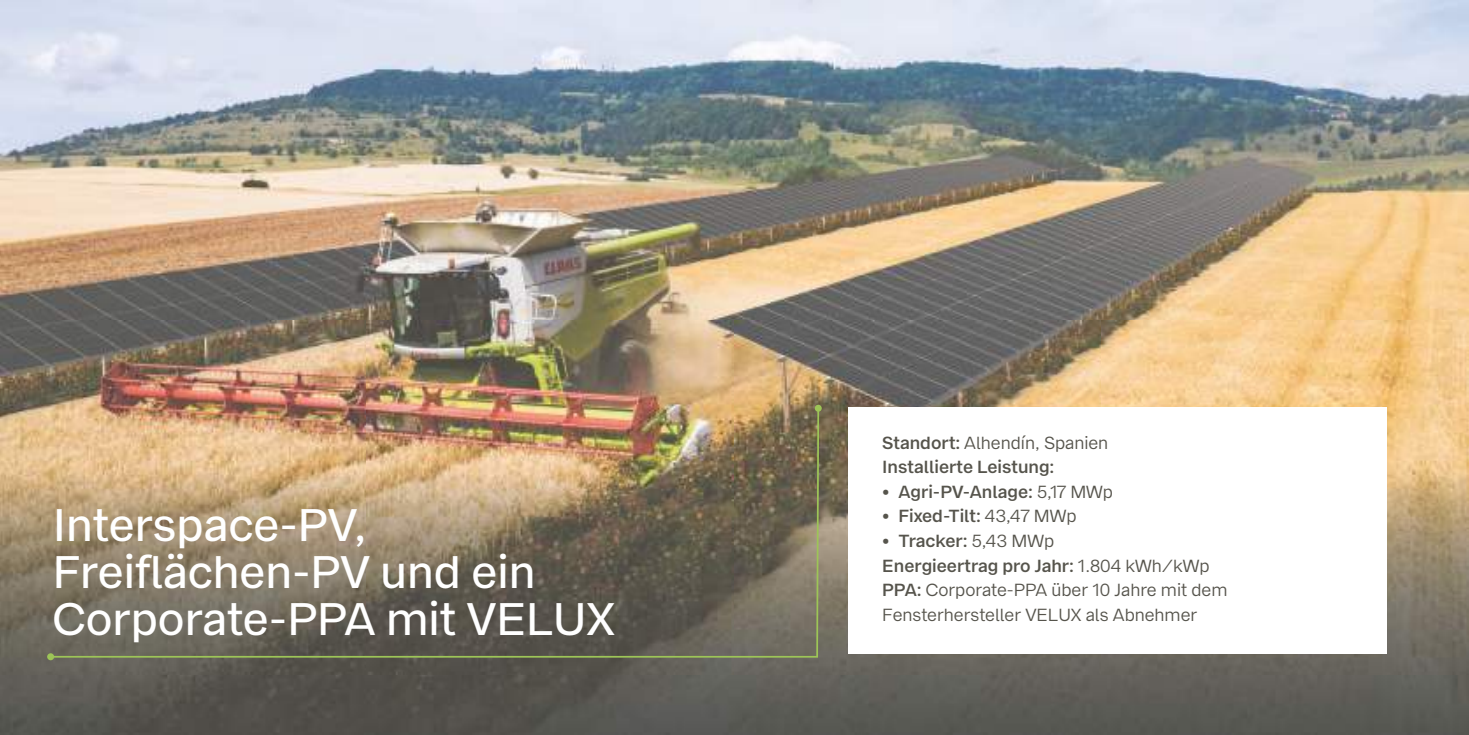
<style>
.page{position:relative;width:1469px;height:735px;background:#fff}
.page>*{position:absolute;margin:0;border:0;box-sizing:border-box;transform-origin:0 0}
.t1{font:500 45.5px/47.2px "Bay Wa Sans";color:#fff}
.t2{font:17.5px/24.5px "Bay Wa Sans";color:#56544c}
.t3{font:600 17.5px/24.5px "Bay Wa Sans";color:#56544c}
.s1{font-weight:400}
.s2{font-weight:600}
</style>
<div class="page">
<img style="left:0;top:0;width:1468px;height:734px">
<svg style="left:847px;top:407px;width:539px;height:246px"></svg>
<img style="left:51px;top:408px;width:768px;height:249px">
<div style="left:814px;top:404px;width:7px;height:7px;background:#9dc557;border-radius:50%"></div>
<div style="left:47px;top:653px;width:7px;height:7px;background:#9dc557;border-radius:50%"></div>
<h1 class="t1" style="left:53px;top:501px;width:563px">Interspace-PV,<br>Freiflächen-PV und ein<br>Corporate-PPA mit VELUX</h1>
<p class="t3" style="left:882px;top:430px;width:227px">Standort: <span class="s1">Alhendín, Spanien<br></span>Installierte Leistung:</p>
<p class="t3" style="left:882px;top:479px;width:232px">• Agri-PV-Anlage: <span class="s1">5,17 MWp</span></p>
<p class="t3" style="left:882px;top:504px;width:196px">• Fixed-Tilt: <span class="s1">43,47 MWp</span></p>
<p class="t2" style="left:882px;top:528px;width:346px"><span class="s2">• Tracker:</span> 5,43 MWp<br><span class="s2">Energieertrag pro Jahr:</span> 1.804 kWh/kWp <span class="s2">PPA:</span> Corporate-PPA über 10 Jahre mit dem Fensterhersteller VELUX als Abnehmer</p>
</div>
